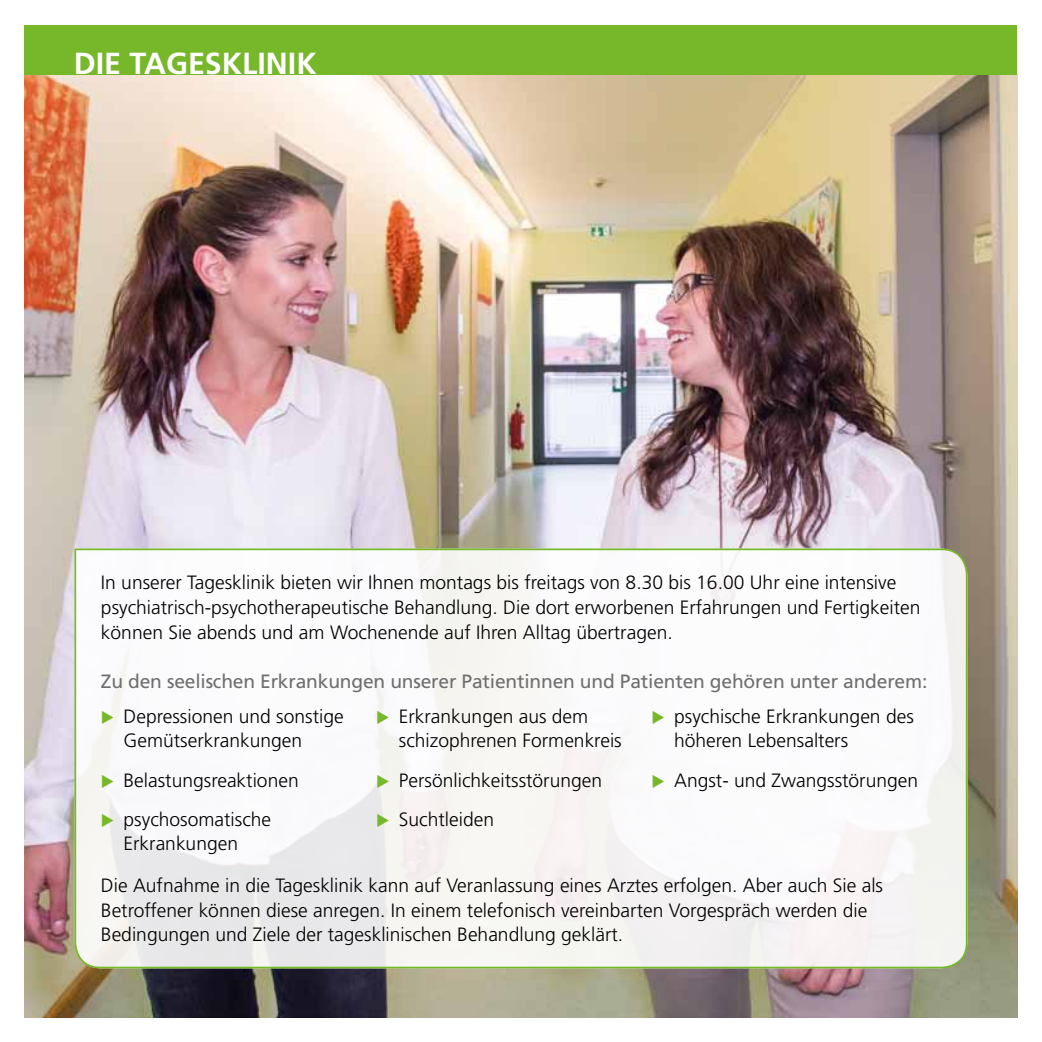
<style>
.page{position:relative;width:1042px;height:1042px;background:#fff}
.page>*{position:absolute;margin:0;border:0;box-sizing:border-box;transform-origin:0 0}
.t1{font:700 30.45px "Frutiger";color:#fff}
.t2{font:300 19.25px/24.5px "Frutiger";color:#000}
.t3{font:19.25px "Frutiger";letter-spacing:-.01em;color:#706f6f}
.s1{color:#76b82a}
</style>
<div class="page">
<img style="left:25px;top:74px;width:992px;height:943px">
<svg style="left:74px;top:547px;width:894px;height:422px"></svg>
<div style="left:25px;top:25px;width:992px;height:49px;background:#76b82a"></div>
<h1 class="t1" style="left:74px;top:46px;width:244px">DIE TAGESKLINIK</h1>
<p class="t2" style="left:101px;top:571px;width:821px">In unserer Tagesklinik bieten wir Ihnen montags bis freitags von 8.30 bis 16.00 Uhr eine intensive psychiatrisch-psychotherapeutische Behandlung. Die dort erworbenen Erfahrungen und Fertigkeiten können Sie abends und am Wochenende auf Ihren Alltag übertragen.</p>
<p class="t3" style="left:101px;top:669px;width:828px">Zu den seelischen Erkrankungen unserer Patientinnen und Patienten gehören unter anderem:</p>
<p class="t2" style="left:124px;top:704px;width:222px;text-indent:-23px"><span class="s1">◆</span> Depressionen und sonstige<br>Gemütserkrankungen</p>
<p class="t2" style="left:399px;top:704px;width:224px;text-indent:-23px"><span class="s1">◆</span> Erkrankungen aus dem schizophrenen Formenkreis</p>
<p class="t2" style="left:674px;top:704px;width:241px;text-indent:-23px"><span class="s1">◆</span> psychische Erkrankungen des höheren Lebensalters</p>
<p class="t2" style="left:101px;top:768px;width:199px"><span class="s1">◆</span> Belastungsreaktionen</p>
<p class="t2" style="left:376px;top:768px;width:227px"><span class="s1">◆</span> Persönlichkeitsstörungen</p>
<p class="t2" style="left:651px;top:768px;width:268px"><span class="s1">◆</span> Angst- und Zwangsstörungen</p>
<p class="t2" style="left:101px;top:807px;width:172px;text-align:center"><span class="s1">◆</span> psychosomatische<br>Erkrankungen</p>
<p class="t2" style="left:376px;top:807px;width:119px"><span class="s1">◆</span> Suchtleiden</p>
<p class="t2" style="left:101px;top:874px;width:783px">Die Aufnahme in die Tagesklinik kann auf Veranlassung eines Arztes erfolgen. Aber auch Sie als<br>Betroffener können diese anregen. In einem telefonisch vereinbarten Vorgespräch werden die<br>Bedingungen und Ziele der tagesklinischen Behandlung geklärt.</p>
</div>
